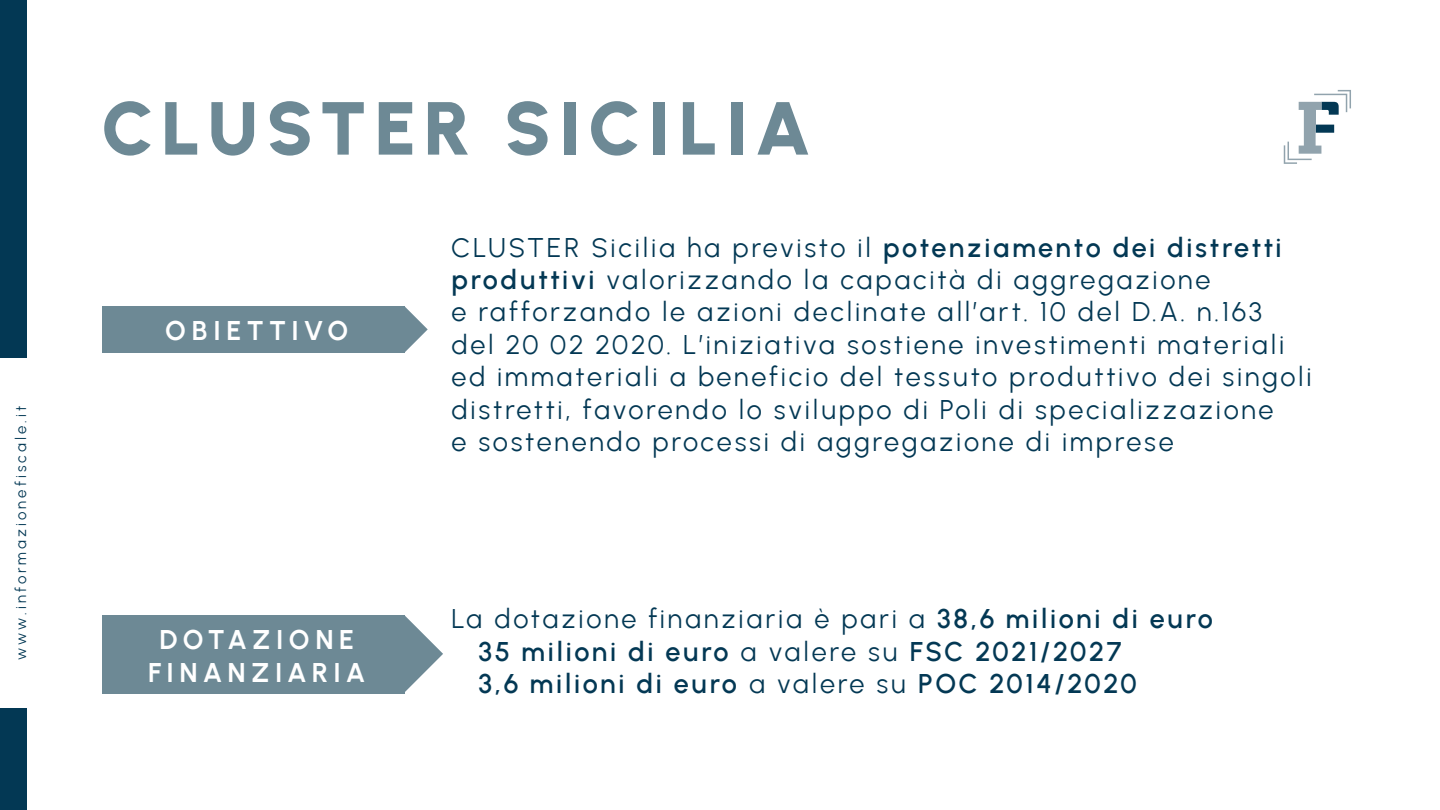
<style>
.page{position:relative;width:1440px;height:810px;background:#fff}
.page>*{position:absolute;margin:0;border:0;box-sizing:border-box;transform-origin:0 0}
.t1{font:900 75px "Urbanist";letter-spacing:.1em;color:#6d8995}
.t2{font:27px/32.4px "Urbanist";letter-spacing:.1em;color:#033854}
.t3{font:700 27px "Urbanist";letter-spacing:.1em;color:#033854}
.t4{font:800 27px "Urbanist";letter-spacing:.2em;color:#fff}
.t5{font:15px "Urbanist";letter-spacing:.2em;color:#033854}
.s1{font-weight:700}
.s2{font-weight:400}
</style>
<div class="page">
<svg style="left:1284px;top:90px;width:67px;height:74px"></svg>
<div style="left:0;top:0;width:27px;height:358px;background:#033854"></div>
<div style="left:0;top:708px;width:27px;height:102px;background:#033854"></div>
<div style="left:102px;top:306px;width:302px;height:47px;background:#6d8995"></div>
<div style="left:102px;top:615px;width:302px;height:78px;background:#6d8995"></div>
<svg style="left:404px;top:306px;width:24px;height:47px"></svg>
<svg style="left:404px;top:615px;width:39px;height:78px"></svg>
<p class="t5" style="left:12px;top:660px;width:255px;rotate:-90deg">www.informazionefiscale.it</p>
<p class="t1" style="left:102px;top:83px;width:711px">CLUSTER SICILIA</p>
<p class="t4" style="left:165px;top:315px;width:184px">OBIETTIVO</p>
<p class="t4" style="left:159px;top:624px;width:196px">DOTAZIONE</p>
<p class="t4" style="left:148px;top:656px;width:219px">FINANZIARIA</p>
<p class="t2" style="left:452px;top:231px;width:862px">CLUSTER Sicilia ha previsto il <span class="s1">potenziamento dei distretti produttivi</span> valorizzando la capacità di aggregazione<br>e rafforzando le azioni declinate all’art. 10 del D.A. n.163<br>del 20 02 2020. L’iniziativa sostiene investimenti materiali ed immateriali a beneficio del tessuto produttivo dei singoli distretti, favorendo lo sviluppo di Poli di specializzazione<br>e sostenendo processi di aggregazione di imprese</p>
<p class="t2" style="left:452px;top:603px;width:763px">La dotazione finanziaria è pari a <span class="s1">38,6 milioni di euro</span></p>
<p class="t3" style="left:479px;top:635px;width:645px">35 milioni di euro <span class="s2">a valere su</span> FSC 2021/2027</p>
<p class="t3" style="left:478px;top:667px;width:660px">3,6 milioni di euro <span class="s2">a valere su</span> POC 2014/2020</p>
</div>
